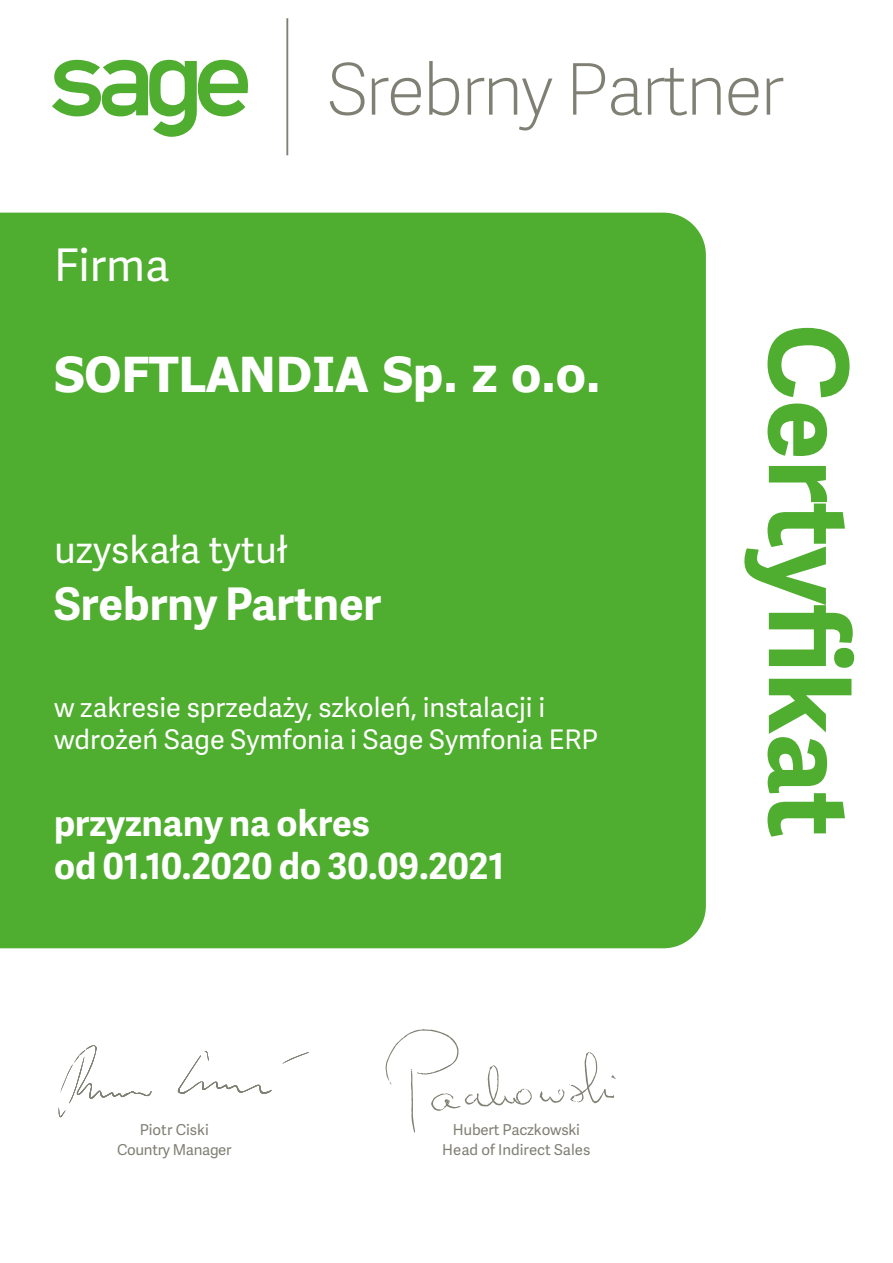
<style>
.page{position:relative;width:893px;height:1263px;background:#fff}
.page>*{position:absolute;margin:0;border:0;box-sizing:border-box;transform-origin:0 0}
.t1{font:700 109.5px "Adelle Sans SAGE";letter-spacing:-.005em;color:#4fad2f}
.t2{font:71.1px "Adelle Sans SAGE Th";letter-spacing:-.04em;color:#807f74}
.t3{font:700 48px "Tahoma";color:#fff}
.t4{font:700 45px "Adelle Sans SAGE";color:#fff}
.t5{font:45px "Adelle Sans SAGE";color:#fff}
.t6{font:37.5px "Adelle Sans SAGE";color:#fff}
.t7{font:700 36px/43.2px "Adelle Sans SAGE";color:#fff}
.t8{font:27px/32.4px "Adelle Sans SAGE";color:#fff}
.t9{font:15px/19.5px "Adelle Sans SAGE";letter-spacing:-.015em;color:#807f74;text-align:center}
</style>
<div class="page">
<svg style="left:59px;top:1045px;width:250px;height:72px"></svg>
<svg style="left:52px;top:60px;width:197px;height:77px"></svg>
<hr style="left:286px;top:18px;width:2px;height:137px;background:#807f74">
<svg style="left:540px;top:1052px;width:76px;height:51px"></svg>
<svg style="left:385px;top:1029px;width:147px;height:103px"></svg>
<div style="left:0;top:213px;width:706px;height:735px;background:#4fad2f"></div>
<h3 class="t5" style="left:54px;top:233px;width:117px">Firma</h3>
<h2 class="t2" style="left:327px;top:39px;width:459px">Srebrny Partner</h2>
<h3 class="t3" style="left:54px;top:341px;width:548px">SOFTLANDIA Sp. z o.o.</h3>
<h3 class="t6" style="left:54px;top:523px;width:235px">uzyskała tytuł</h3>
<h3 class="t4" style="left:54px;top:571px;width:329px">Srebrny Partner</h3>
<p class="t8" style="left:54px;top:690px;width:545px">w zakresie sprzedaży, szkoleń, instalacji i wdrożeń Sage Symfonia i Sage Symfonia ERP</p>
<h3 class="t7" style="left:54px;top:800px;width:452px">przyznany na okres<br>od 01.10.2020 do 30.09.2021</h3>
<p class="t9" style="left:140px;top:1120px;width:71px">Piotr Ciski</p>
<p class="t9" style="left:442px;top:1120px;width:150px">Hubert Paczkowski<br>Head of Indirect Sales</p>
<p class="t9" style="left:117px;top:1139px;width:116px">Country Manager</p>
<h1 class="t1" style="left:888px;top:324px;width:515px;rotate:90deg">Certyfikat</h1>
</div>
